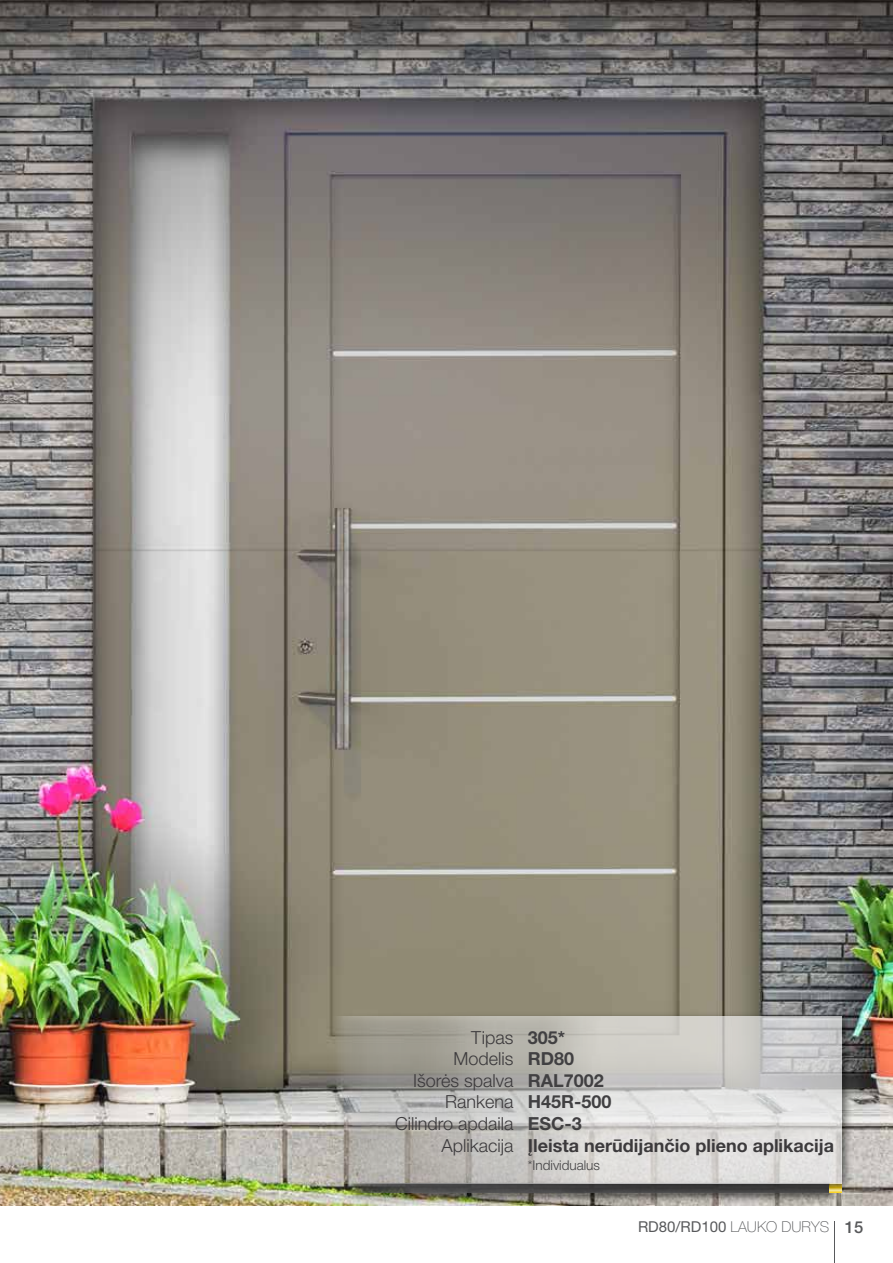
<style>
.page{position:relative;width:893px;height:1263px;background:#fff}
.page>*{position:absolute;margin:0;border:0;box-sizing:border-box;transform-origin:0 0}
.t1{font:300 18px/21.6px "Helvetica Neue LT Pro";color:#3c3a3c;text-align:right}
.t2{font:700 18px "Helvetica Neue LT Pro";color:#3c3a3c}
.t3{font:700 18px/21.6px "Helvetica Neue LT Pro";color:#414042}
.t4{font:15px "Helvetica Neue LT Pro";color:#58595b}
.t5{font:300 13.5px "Helvetica Neue LT Pro";color:#414042}
.s1{font-weight:100}
.s2{font-weight:500;font-size:16.5px}
</style>
<div class="page">
<hr style="left:834px;top:1221px;width:1px;height:42px;background:#58595b">
<img style="left:0;top:0;width:893px;height:1205px">
<div style="left:342px;top:1178px;width:499px;height:26px;background:#000;opacity:.75"></div>
<div style="left:330px;top:1011px;width:523px;height:183px;background:#000;opacity:.75"></div>
<img style="left:327px;top:1017px;width:515px;height:166px">
<p class="t1" style="left:395px;top:1026px;width:120px">Tipas<br>Modelis<br>Išorės spalva<br>Rankena<br>Cilindro apdaila<br>Aplikacija</p>
<p class="t3" style="left:528px;top:1026px;width:85px">305*<br>RD80<br>RAL7002<br>H45R-500<br>ESC-3</p>
<p class="t2" style="left:528px;top:1134px;width:308px">Įleista nerūdijančio plieno aplikacija</p>
<p class="t5" style="left:528px;top:1156px;width:74px">*Individualus</p>
<p class="t4" style="left:638px;top:1217px;width:227px">RD80/RD100 <span class="s1">LAUKO DURYS</span> <span class="s2">15</span></p>
</div>
